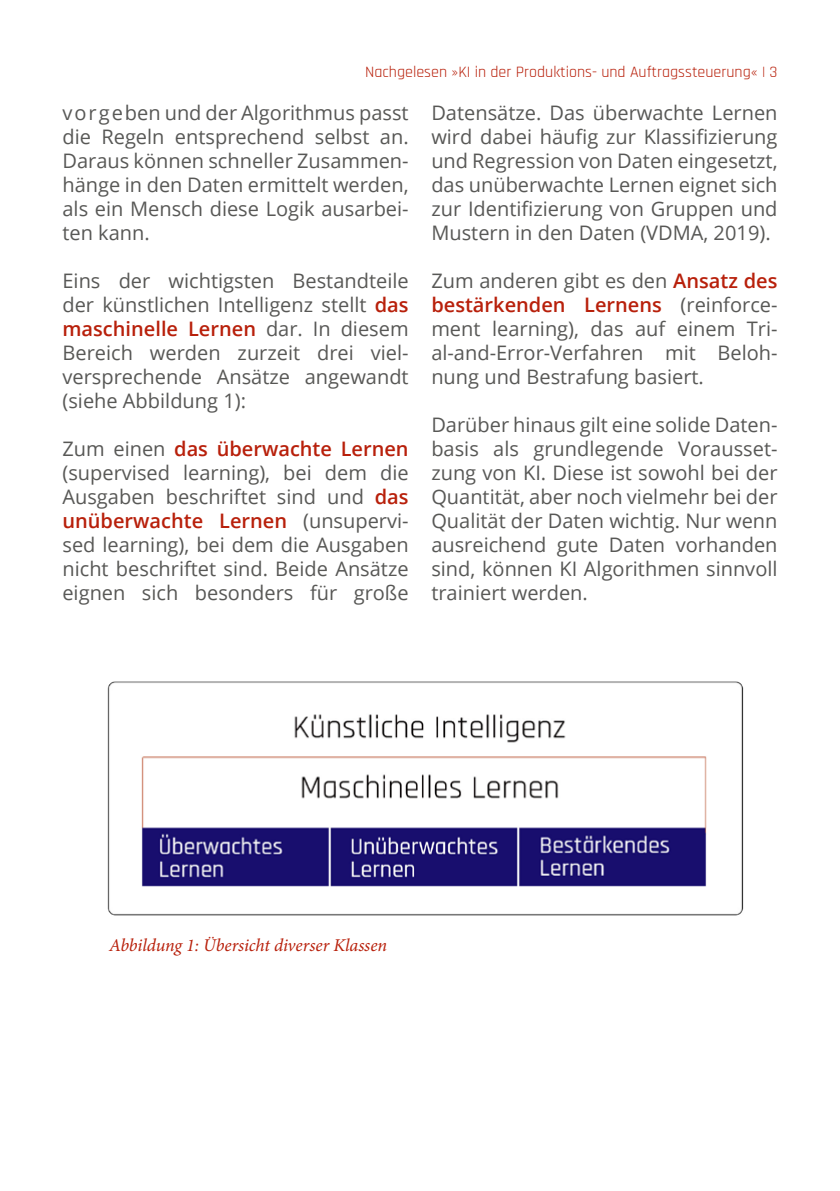
<style>
.page{position:relative;width:840px;height:1191px;background:#fff}
.page>*{position:absolute;margin:0;border:0;box-sizing:border-box;transform-origin:0 0}
.t1{font:20px/24px "Open Sans";color:#585856;text-align:justify}
.t2{font:italic 18px "Minion Pro";letter-spacing:-.005em;color:#b8200b}
.t3{font:16px "Rajdhani";color:#b8200b}
.s1{font-weight:600;color:#b8200b}
</style>
<div class="page">
<img style="left:107px;top:681px;width:637px;height:235px">
<p class="t3" style="left:365px;top:63px;width:413px">Nachgelesen »KI in der Produktions- und Auftragssteuerung« | 3</p>
<p class="t1" style="left:62px;top:100px;width:347px">vorgeben und der Algorithmus passt die Regeln entsprechend selbst an.<br>Daraus können schneller Zusammen&shy;hänge in den Daten ermittelt werden, als ein Mensch diese Logik ausarbei&shy;ten kann.</p>
<p class="t1" style="left:62px;top:268px;width:347px">Eins der wichtigsten Bestandteile der künstlichen Intelligenz stellt <span class="s1">das maschinelle Lernen</span> dar. In diesem Bereich werden zurzeit drei viel&shy;versprechende Ansätze angewandt (siehe Abbildung 1):</p>
<p class="t1" style="left:62px;top:436px;width:347px">Zum einen <span class="s1">das überwachte Lernen </span>(supervised learning), bei dem die Ausgaben beschriftet sind und <span class="s1">das unüberwachte Lernen</span> (unsupervi&shy;sed learning), bei dem die Ausgaben nicht beschriftet sind. Beide Ansätze eignen sich besonders für große</p>
<p class="t1" style="left:431px;top:100px;width:347px">Datensätze. Das überwachte Lernen wird dabei häufig zur Klassifizierung und Regression von Daten eingesetzt, das unüberwachte Lernen eignet sich zur Identifizierung von Gruppen und Mustern in den Daten (VDMA, 2019).</p>
<p class="t1" style="left:431px;top:268px;width:347px">Zum anderen gibt es den <span class="s1">Ansatz des bestärkenden Lernens</span> (reinforce&shy;ment learning), das auf einem Tri&shy;al-and-Error-Verfahren mit Beloh&shy;nung und Bestrafung basiert.</p>
<p class="t1" style="left:431px;top:412px;width:347px">Darüber hinaus gilt eine solide Daten&shy;basis als grundlegende Vorausset&shy;zung von KI. Diese ist sowohl bei der Quantität, aber noch vielmehr bei der Qualität der Daten wichtig. Nur wenn ausreichend gute Daten vorhanden sind, können KI Algorithmen sinnvoll trainiert werden.</p>
<p class="t2" style="left:109px;top:933px;width:279px">Abbildung 1: Übersicht diverser Klassen</p>
</div>
